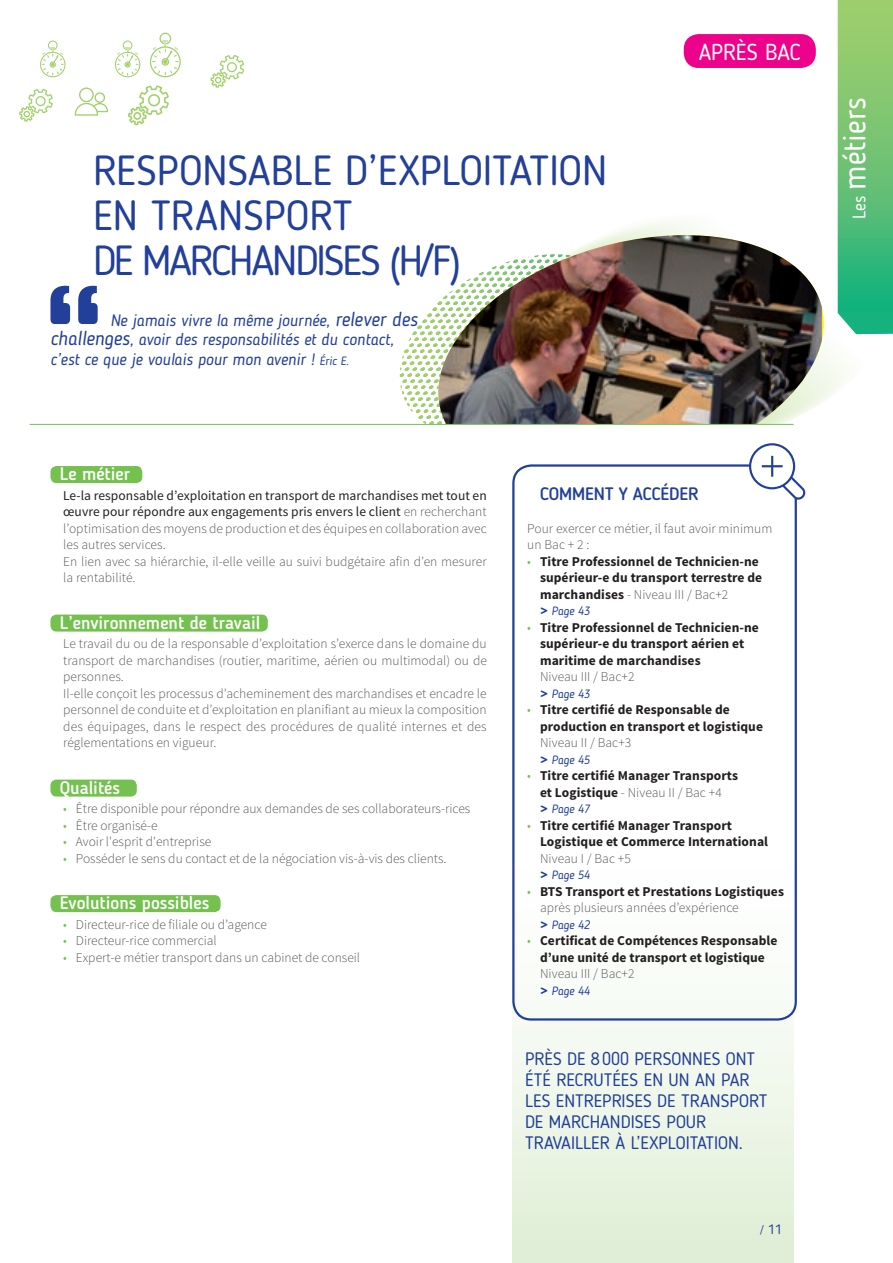
<style>
.page{position:relative;width:893px;height:1263px;background:#fff}
.page>*{position:absolute;margin:0;border:0;box-sizing:border-box;transform-origin:0 0}
.t1{font:42px "Blogger Sans";letter-spacing:-.005em;color:#223f99}
.t2{font:42px "Blogger Sans";letter-spacing:-.05em;color:#223f99}
.t3{font:31.65px "Blogger Sans";color:#fff}
.t4{font:22.95px "Blogger Sans";letter-spacing:-.01em;color:#fff}
.t5{font:18.15px "Blogger Sans";color:#fff}
.DATA1{font:18px/21px "Blogger Sans";color:#223f99}
.t6{font:500 18px "Blogger Sans";color:#fff}
.t7{font:500 18px "Blogger Sans";letter-spacing:-.01em;color:#223f99}
.t8{font:italic 16.5px/19.5px "Blogger Sans";color:#223f99}
.txt_courant_OK{font:300 13.5px/16.5px "Source Sans Pro";color:#57585a}
.txt_courant_OK-2{font:700 13.5px/16.5px "Source Sans Pro";letter-spacing:.005em;color:#231f20}
.txt_courant_OK-3{font:13.5px/16.5px "Source Sans Pro";letter-spacing:.005em;color:#231f20;text-align:justify}
.t9{font:13.5px "Blogger Sans";color:#223f99}
.t10{font:italic 12px "Blogger Sans";letter-spacing:-.01em;color:#223f99}
.s1{font-size:19.5px}
.s2{font-size:12px}
.s3{font-weight:300;color:#57585a}
.s4{color:#74c150}
.s5{font-weight:300;color:#74c150}
.s6{font-weight:700;font-style:normal}
.s7{font-family:"Minion Pro"}
</style>
<div class="page">
<div style="left:512px;top:848px;width:282px;height:415px;background:linear-gradient(to right,#ebf4e4,#ebf4e4)"></div>
<svg style="left:385px;top:187px;width:481px;height:237px"></svg>
<img style="left:437px;top:235px;width:385px;height:190px">
<hr style="left:30px;top:424px;width:763px;height:1px;background:#74c150">
<div style="left:684px;top:34px;width:132px;height:34px;background:#ed028c;border-radius:15px"></div>
<svg style="left:838px;top:0;width:55px;height:334px;background:#64c175"></svg>
<svg style="left:29px;top:285px;width:69px;height:199px"></svg>
<div style="left:50px;top:466px;width:92px;height:17px;background:#74c150;border-radius:6px"></div>
<div style="left:50px;top:614px;width:218px;height:18px;background:#74c150;border-radius:6px"></div>
<div style="left:50px;top:779px;width:87px;height:18px;background:#74c150;border-radius:6px"></div>
<div style="left:50px;top:895px;width:171px;height:17px;background:#74c150;border-radius:6px"></div>
<svg style="left:512px;top:464px;width:285px;height:558px"></svg>
<svg style="left:749px;top:443px;width:57px;height:57px"></svg>
<svg style="left:128px;top:85px;width:41px;height:40px"></svg>
<svg style="left:19px;top:89px;width:34px;height:33px"></svg>
<svg style="left:210px;top:55px;width:34px;height:33px"></svg>
<div style="left:159px;top:33px;width:12px;height:11px;border:1px solid #a2d06a;border-radius:50%"></div>
<div style="left:150px;top:46px;width:31px;height:31px;border:1px solid #a2d06a;border-radius:50%"></div>
<svg style="left:152px;top:40px;width:26px;height:35px"></svg>
<svg style="left:75px;top:88px;width:33px;height:28px"></svg>
<div style="left:123px;top:41px;width:9px;height:9px;border:1px solid #a2d06a;border-radius:50%"></div>
<div style="left:115px;top:52px;width:25px;height:25px;border:1px solid #a2d06a;border-radius:50%"></div>
<svg style="left:117px;top:47px;width:21px;height:28px"></svg>
<div style="left:48px;top:41px;width:10px;height:9px;border:1px solid #a2d06a;border-radius:50%"></div>
<div style="left:40px;top:52px;width:25px;height:25px;border:1px solid #a2d06a;border-radius:50%"></div>
<svg style="left:42px;top:47px;width:21px;height:28px"></svg>
<p class="t1" style="left:93px;top:145px;width:516px">RESPONSABLE D’EXPLOITATION</p>
<p class="t1" style="left:93px;top:190px;width:261px">EN TRANSPORT</p>
<p class="t2" style="left:93px;top:235px;width:370px">DE MARCHANDISES (H/F)</p>
<p class="t8" style="left:50px;top:310px;width:369px;text-indent:60px">Ne jamais vivre la même journée, <span class="s1">relever des challenges</span>, avoir des responsabilités et du contact,</p>
<p class="t8" style="left:50px;top:349px;width:300px">c’est ce que je voulais pour mon avenir ! <span class="s2">Éric E.</span></p>
<h3 class="t4" style="left:699px;top:38px;width:104px">APRÈS BAC</h3>
<p class="t6" style="left:60px;top:463px;width:72px">Le métier</p>
<p class="txt_courant_OK-3" style="left:63px;top:487px;width:425px">Le-la responsable d’exploitation en transport de marchandises met tout en œuvre pour répondre aux engagements pris envers le client <span class="s3">en recherchant l’optimisation des moyens de production et des équipes en collaboration avec les autres services.</span></p>
<p class="txt_courant_OK" style="left:63px;top:553px;width:425px">En lien avec sa hiérarchie, il-elle veille au suivi budgétaire afin d’en mesurer la rentabilité.</p>
<p class="t6" style="left:60px;top:612px;width:202px">L’environnement de travail</p>
<p class="txt_courant_OK" style="left:63px;top:635px;width:425px;text-align:justify">Le travail du ou de la responsable d’exploitation s’exerce dans le domaine du transport de marchandises (routier, maritime, aérien ou multimodal) ou de personnes.</p>
<p class="txt_courant_OK" style="left:63px;top:685px;width:425px;text-align:justify">Il-elle conçoit les processus d’acheminement des marchandises et encadre le personnel de conduite et d’exploitation en planifiant au mieux la composition des équipages, dans le respect des procédures de qualité internes et des réglementations en vigueur.</p>
<p class="t6" style="left:60px;top:777px;width:62px">Qualités</p>
<p class="txt_courant_OK" style="left:63px;top:800px;width:409px"><span class="s4">•</span> Être disponible pour répondre aux demandes de ses collaborateurs-rices</p>
<p class="txt_courant_OK" style="left:63px;top:817px;width:96px"><span class="s4">•</span> Être organisé-e</p>
<p class="txt_courant_OK" style="left:63px;top:833px;width:150px"><span class="s4">•</span> Avoir l'esprit d'entreprise</p>
<p class="txt_courant_OK" style="left:63px;top:850px;width:385px"><span class="s4">•</span> Posséder le sens du contact et de la négociation vis-à-vis des clients.</p>
<p class="t6" style="left:60px;top:892px;width:151px">Évolutions possibles</p>
<p class="txt_courant_OK" style="left:63px;top:916px;width:205px"><span class="s4">•</span> Directeur-rice de filiale ou d’agence</p>
<p class="txt_courant_OK" style="left:63px;top:932px;width:155px"><span class="s4">•</span> Directeur-rice commercial</p>
<p class="txt_courant_OK" style="left:63px;top:949px;width:298px"><span class="s4">•</span> Expert-e métier transport dans un cabinet de conseil</p>
<p class="t7" style="left:540px;top:483px;width:160px">COMMENT Y ACCÉDER</p>
<p class="txt_courant_OK" style="left:527px;top:520px;width:247px">Pour exercer ce métier, il faut avoir minimum un Bac + 2 :</p>
<p class="txt_courant_OK-2" style="left:540px;top:553px;width:224px;text-indent:-13px"><span class="s5">•</span> Titre Professionnel de Technicien-ne supérieur-e du transport terrestre de marchandises <span class="s3">- Niveau III / Bac+2</span></p>
<p class="t10" style="left:540px;top:604px;width:51px"><span class="s6">&gt;</span> Page 43</p>
<p class="txt_courant_OK-2" style="left:540px;top:619px;width:220px;text-indent:-13px"><span class="s5">•</span> Titre Professionnel de Technicien-ne supérieur-e du transport aérien et maritime de marchandises</p>
<p class="txt_courant_OK" style="left:540px;top:668px;width:96px">Niveau III / Bac+2</p>
<p class="t10" style="left:540px;top:686px;width:51px"><span class="s6">&gt;</span> Page 43</p>
<p class="txt_courant_OK-2" style="left:540px;top:702px;width:224px;text-indent:-13px"><span class="s5">•</span> Titre certifié de Responsable de production en transport et logistique<br><span class="s3">Niveau II / Bac+3</span></p>
<p class="t10" style="left:540px;top:752px;width:51px"><span class="s6">&gt;</span> Page 45</p>
<p class="txt_courant_OK-2" style="left:527px;top:768px;width:212px;text-align:center"><span class="s5">•</span> Titre certifié Manager Transports et Logistique <span class="s3">- Niveau II / Bac +4</span></p>
<p class="t10" style="left:540px;top:802px;width:51px"><span class="s6">&gt;</span> Page 47</p>
<p class="txt_courant_OK-2" style="left:540px;top:817px;width:230px;text-indent:-13px"><span class="s5">•</span> Titre certifié Manager Transport<br>Logistique et Commerce International</p>
<p class="txt_courant_OK" style="left:540px;top:850px;width:92px">Niveau I / Bac +5</p>
<p class="t10" style="left:540px;top:868px;width:51px"><span class="s6">&gt;</span> Page 54</p>
<p class="txt_courant_OK-2" style="left:527px;top:883px;width:258px"><span class="s5">•</span> BTS Transport et Prestations Logistiques</p>
<p class="txt_courant_OK" style="left:540px;top:899px;width:200px">après plusieurs années d’expérience</p>
<p class="t10" style="left:540px;top:917px;width:51px"><span class="s6">&gt;</span> Page 42</p>
<p class="txt_courant_OK-2" style="left:540px;top:933px;width:239px;text-indent:-13px"><span class="s5">•</span> Certificat de Compétences Responsable d’une unité de transport et logistique<br><span class="s3">Niveau III / Bac+2</span></p>
<p class="t10" style="left:540px;top:983px;width:51px"><span class="s6">&gt;</span> Page 44</p>
<p class="DATA1" style="left:525px;top:1048px;width:244px">PRÈS DE 8 000 PERSONNES ONT<br>ÉTÉ RECRUTÉES EN UN AN PAR<br>LES ENTREPRISES DE TRANSPORT<br>DE MARCHANDISES POUR<br>TRAVAILLER À L’EXPLOITATION.</p>
<p class="t9" style="left:760px;top:1221px;width:24px"><span class="s7">/</span> 11</p>
<h2 class="t3" style="left:835px;top:190px;width:94px;rotate:-90deg">métiers</h2>
<h3 class="t5" style="left:848px;top:219px;width:25px;rotate:-90deg">Les</h3>
</div>
